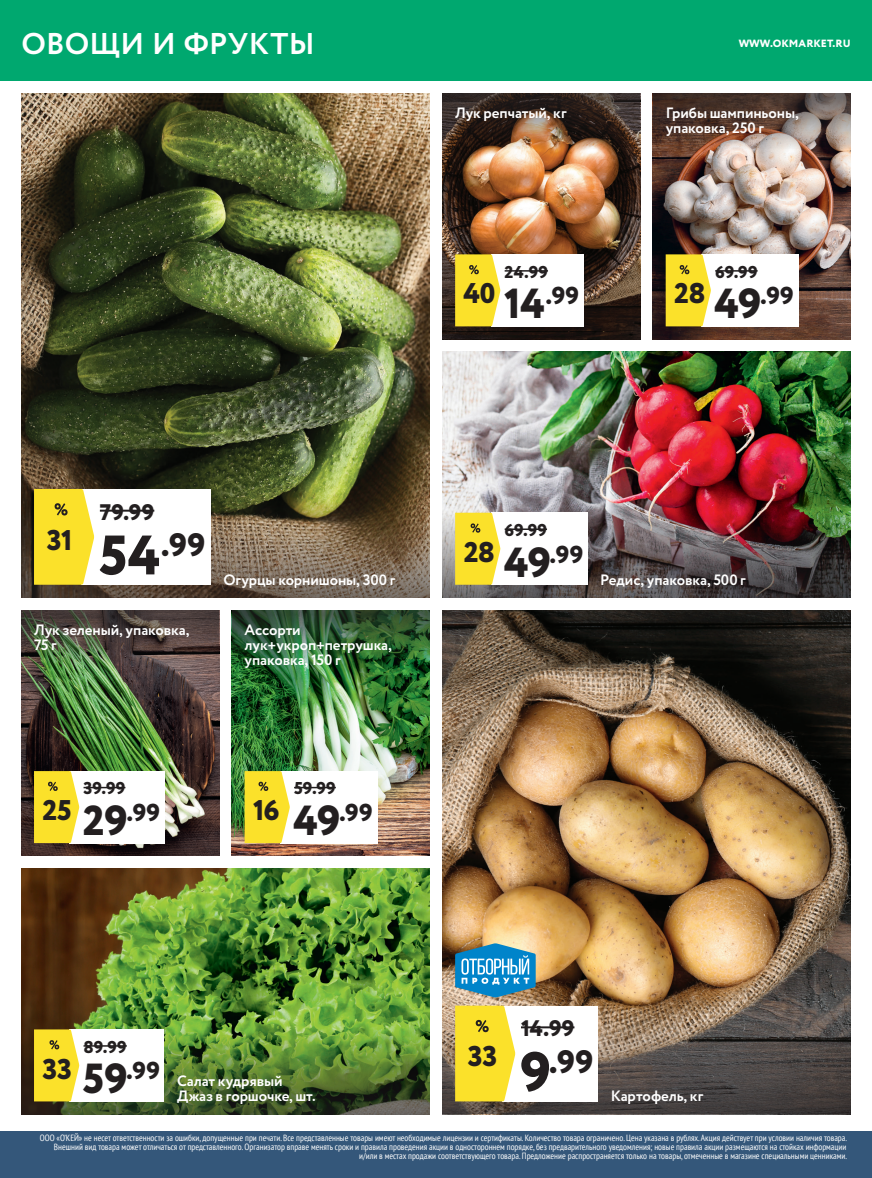
<style>
.page{position:relative;width:872px;height:1178px;background:#fff}
.page>*{position:absolute;margin:0;border:0;box-sizing:border-box;transform-origin:0 0}
.fresh_dominant_red{font:800 32.4px "Circe";color:#231f20}
.t1{font:700 30px "Circe";letter-spacing:.01em;color:#fff}
.fresh_discount{font:800 28.5px "Circe";letter-spacing:-.02em;color:#231f20}
.fresh_red{font:800 24.45px "Circe";letter-spacing:.01em;color:#231f20}
.fresh_dominant_black{font:800 22.5px "Circe";letter-spacing:.005em;color:#231f20}
.fresh_black{font:800 17.1px "Circe";letter-spacing:.01em;color:#231f20}
.fresh_dominant_text{font:700 15px/15px "Circe";letter-spacing:-.005em;color:#fff}
.t2{font:800 10.5px "Circe";letter-spacing:.01em;color:#fff}
.t3{font:condensed 9px/9px "PT Sans";color:#fff;text-align:right}
.s1{font-size:42px}
.s2{font-size:55.5px}
</style>
<div class="page">
<div style="left:0;top:0;width:872px;height:81px;background:#00a86f"></div>
<div style="left:0;top:1131px;width:872px;height:47px;background:#34577a"></div>
<img style="left:21px;top:94px;width:408px;height:405px">
<svg style="left:21px;top:499px;width:408px;height:98px;background:#6c5c47"></svg>
<div style="left:81px;top:489px;width:130px;height:96px;background:#fff"></div>
<hr style="left:100px;top:510px;width:54px;height:2px;background:#231f20">
<svg style="left:34px;top:489px;width:60px;height:96px;background:#f7e03c"></svg>
<img style="left:442px;top:160px;width:198px;height:179px">
<img style="left:442px;top:94px;width:198px;height:66px">
<div style="left:490px;top:254px;width:93px;height:72px;background:#fff"></div>
<hr style="left:504px;top:270px;width:44px;height:2px;background:#231f20">
<svg style="left:455px;top:254px;width:45px;height:72px;background:#f7df3b"></svg>
<img style="left:653px;top:160px;width:197px;height:179px">
<img style="left:653px;top:94px;width:197px;height:66px">
<div style="left:701px;top:254px;width:97px;height:72px;background:#fff"></div>
<hr style="left:715px;top:270px;width:42px;height:2px;background:#231f20">
<svg style="left:665px;top:254px;width:46px;height:72px;background:#f4dd3d"></svg>
<img style="left:442px;top:352px;width:408px;height:160px">
<img style="left:442px;top:512px;width:408px;height:85px">
<div style="left:490px;top:513px;width:97px;height:72px;background:#fff"></div>
<hr style="left:504px;top:528px;width:43px;height:2px;background:#231f20">
<svg style="left:455px;top:513px;width:45px;height:72px;background:#f7e03c"></svg>
<img style="left:21px;top:676px;width:198px;height:180px">
<img style="left:21px;top:610px;width:198px;height:66px">
<div style="left:69px;top:771px;width:95px;height:72px;background:#fff"></div>
<hr style="left:84px;top:787px;width:41px;height:1px;background:#231f20">
<svg style="left:34px;top:771px;width:45px;height:72px;background:#f8e03c"></svg>
<img style="left:21px;top:868px;width:408px;height:161px">
<img style="left:21px;top:1029px;width:408px;height:85px">
<div style="left:69px;top:1029px;width:95px;height:72px;background:#fff"></div>
<hr style="left:84px;top:1045px;width:43px;height:2px;background:#231f20">
<svg style="left:34px;top:1029px;width:45px;height:72px;background:#f7df3c"></svg>
<img style="left:232px;top:676px;width:197px;height:180px">
<img style="left:232px;top:610px;width:197px;height:66px">
<div style="left:280px;top:771px;width:97px;height:72px;background:#fff"></div>
<hr style="left:294px;top:787px;width:42px;height:1px;background:#231f20">
<svg style="left:244px;top:771px;width:46px;height:72px;background:#f5df3e"></svg>
<img style="left:442px;top:610px;width:408px;height:405px">
<svg style="left:442px;top:1015px;width:408px;height:99px;background:#5a524c"></svg>
<div style="left:502px;top:1006px;width:96px;height:95px;background:#fff"></div>
<hr style="left:521px;top:1026px;width:53px;height:2px;background:#231f20">
<svg style="left:455px;top:1006px;width:60px;height:95px;background:#f8e03c"></svg>
<svg style="left:455px;top:943px;width:80px;height:54px;background:#4c9cc2"></svg>
<h2 class="t1" style="left:21px;top:24px;width:295px">ОВОЩИ И ФРУКТЫ</h2>
<p class="t2" style="left:738px;top:36px;width:113px">WWW.OKMARKET.RU</p>
<p class="fresh_dominant_text" style="left:455px;top:106px;width:113px">Лук репчатый, кг</p>
<p class="fresh_dominant_text" style="left:665px;top:106px;width:135px">Грибы шампиньоны, упаковка, 250 г</p>
<p class="fresh_black" style="left:504px;top:260px;width:45px">24.99</p>
<p class="fresh_black" style="left:715px;top:260px;width:44px">69.99</p>
<p class="fresh_discount" style="left:463px;top:274px;width:33px">40</p>
<p class="fresh_red" style="left:504px;top:279px;width:77px"><span class="s1">14</span>.99</p>
<p class="fresh_discount" style="left:674px;top:274px;width:33px">28</p>
<p class="fresh_red" style="left:714px;top:279px;width:81px"><span class="s1">49</span>.99</p>
<p class="fresh_dominant_black" style="left:100px;top:497px;width:56px">79.99</p>
<p class="fresh_discount" style="left:47px;top:521px;width:27px">31</p>
<p class="fresh_dominant_red" style="left:99px;top:523px;width:108px"><span class="s2">54</span>.99</p>
<p class="fresh_dominant_text" style="left:223px;top:573px;width:173px">Огурцы корнишоны, 300 г</p>
<p class="fresh_discount" style="left:464px;top:533px;width:33px">28</p>
<p class="fresh_black" style="left:504px;top:518px;width:44px">69.99</p>
<p class="fresh_red" style="left:504px;top:538px;width:81px"><span class="s1">49</span>.99</p>
<p class="fresh_dominant_text" style="left:600px;top:573px;width:147px">Редис, упаковка, 500 г</p>
<p class="fresh_dominant_text" style="left:34px;top:623px;width:157px">Лук зеленый, упаковка,<br>75 г</p>
<p class="fresh_dominant_text" style="left:244px;top:623px;width:149px">Ассорти лук+укроп+петрушка, упаковка, 150 г</p>
<p class="fresh_black" style="left:84px;top:777px;width:43px">39.99</p>
<p class="fresh_black" style="left:294px;top:777px;width:43px">59.99</p>
<p class="fresh_discount" style="left:43px;top:790px;width:31px">25</p>
<p class="fresh_red" style="left:83px;top:796px;width:79px"><span class="s1">29</span>.99</p>
<p class="fresh_discount" style="left:253px;top:790px;width:28px">16</p>
<p class="fresh_red" style="left:293px;top:796px;width:81px"><span class="s1">49</span>.99</p>
<p class="fresh_discount" style="left:43px;top:1050px;width:31px">33</p>
<p class="fresh_black" style="left:84px;top:1035px;width:45px">89.99</p>
<p class="fresh_red" style="left:83px;top:1054px;width:79px"><span class="s1">59</span>.99</p>
<p class="fresh_dominant_text" style="left:177px;top:1074px;width:140px">Салат кудрявый<br>Джаз в горшочке, шт.</p>
<p class="fresh_discount" style="left:468px;top:1037px;width:31px">33</p>
<p class="fresh_dominant_black" style="left:521px;top:1013px;width:55px">14.99</p>
<p class="fresh_dominant_red" style="left:520px;top:1039px;width:75px"><span class="s2">9</span>.99</p>
<p class="fresh_dominant_text" style="left:611px;top:1089px;width:94px">Картофель, кг</p>
<p class="t3" style="left:40px;top:1133px;width:808px">ООО «О’КЕЙ» не несет ответственности за ошибки, допущенные при печати. Все представленные товары имеют необходимые лицензии и сертификаты. Количество товара ограничено. Цена указана в рублях. Акция действует при условии наличия товара.<br>Внешний вид товара может отличаться от представленного. Организатор вправе менять сроки и правила проведения акции в одностороннем порядке, без предварительного уведомления; новые правила акции размещаются на стойках информации и/или в местах продажи соответствующего товара. Предложение распространяется только на товары, отмеченные в магазине специальными ценниками.</p>
</div>
